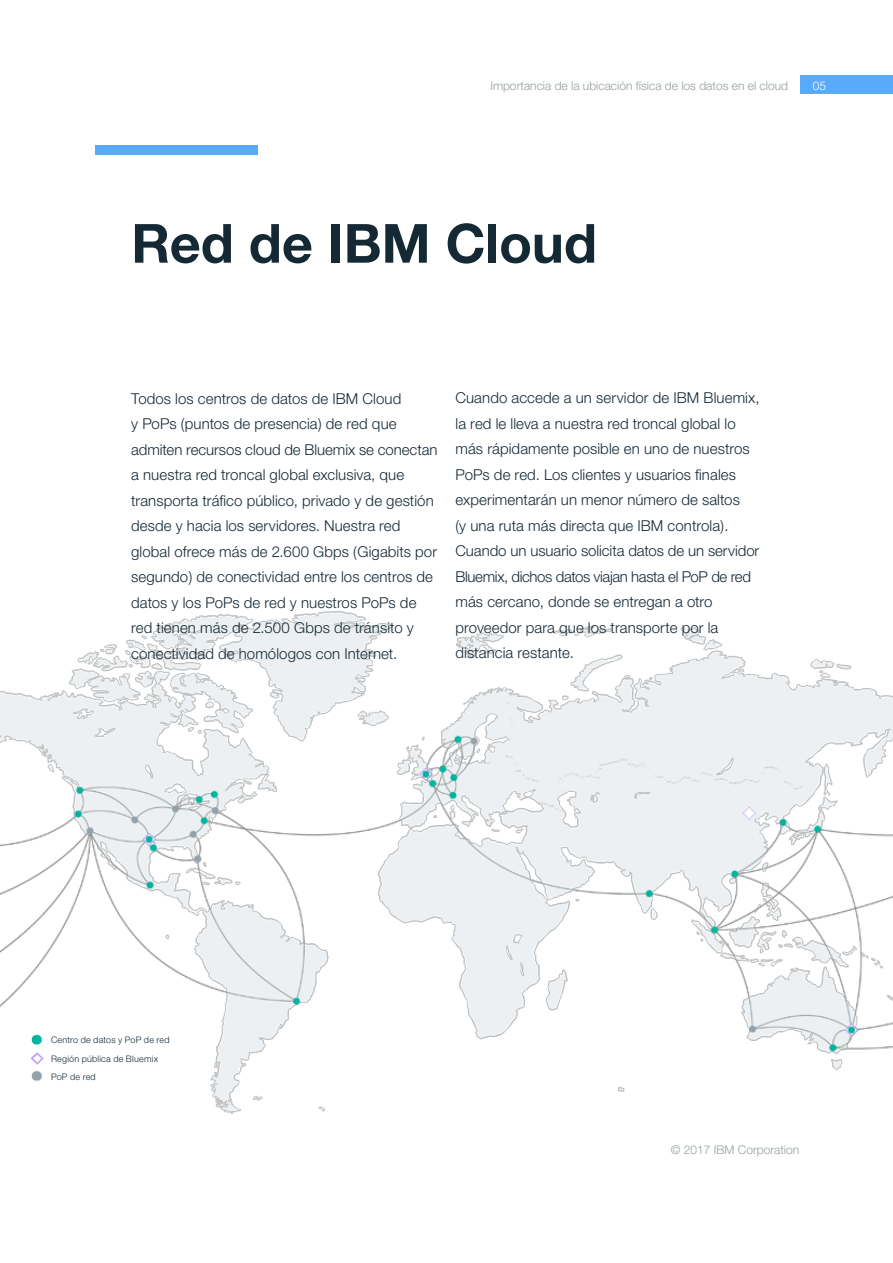
<style>
.page{position:relative;width:893px;height:1263px;background:#fff}
.page>*{position:absolute;margin:0;border:0;box-sizing:border-box;transform-origin:0 0}
.t1{font:700 54px "Helvetica Neue";letter-spacing:-.005em;color:#152935}
.t2{font:300 15px/25.5px "Helvetica Neue";letter-spacing:.005em;color:#152935}
.t3{font:300 12px "Helvetica Neue";color:#959f9f}
.t4{font:300 12px "Helvetica Neue";color:#fff}
.t5{font:300 9px/18.3px "Helvetica Neue";letter-spacing:.025em;color:#152935}
</style>
<div class="page">
<div style="left:800px;top:76px;width:93px;height:18px;background:#5aaafa"></div>
<div style="left:95px;top:145px;width:162px;height:9px;background:#5aaafa"></div>
<img style="left:0;top:611px;width:893px;height:503px">
<img style="left:21px;top:1025px;width:25px;height:65px">
<p class="t3" style="left:490px;top:78px;width:299px">Importancia de la ubicación física de los datos en el cloud</p>
<p class="t4" style="left:813px;top:78px;width:15px">05</p>
<h1 class="t1" style="left:131px;top:210px;width:467px">Red de IBM Cloud</h1>
<p class="t2" style="left:131px;top:385px;width:308px">Todos los centros de datos de IBM Cloud<br>y PoPs (puntos de presencia) de red que admiten recursos cloud de Bluemix se conectan a nuestra red troncal global exclusiva, que transporta tráfico público, privado y de gestión desde y hacia los servidores. Nuestra red global ofrece más de 2.600 Gbps (Gigabits por segundo) de conectividad entre los centros de datos y los PoPs de red y nuestros PoPs de red tienen más de 2.500 Gbps de tránsito y conectividad de homólogos con Internet.</p>
<p class="t2" style="left:455px;top:385px;width:305px">Cuando accede a un servidor de IBM Bluemix, la red le lleva a nuestra red troncal global lo más rápidamente posible en uno de nuestros PoPs de red. Los clientes y usuarios finales experimentarán un menor número de saltos<br>(y una ruta más directa que IBM controla).<br>Cuando un usuario solicita datos de un servidor Bluemix, dichos datos viajan hasta el PoP de red más cercano, donde se entregan a otro proveedor para que los transporte por la distancia restante.</p>
<p class="t5" style="left:51px;top:1031px;width:120px">Centro de datos y PoP de red<br>Región pública de Bluemix<br>PoP de red</p>
<p class="t3" style="left:671px;top:1142px;width:130px">© 2017 IBM Corporation</p>
</div>
